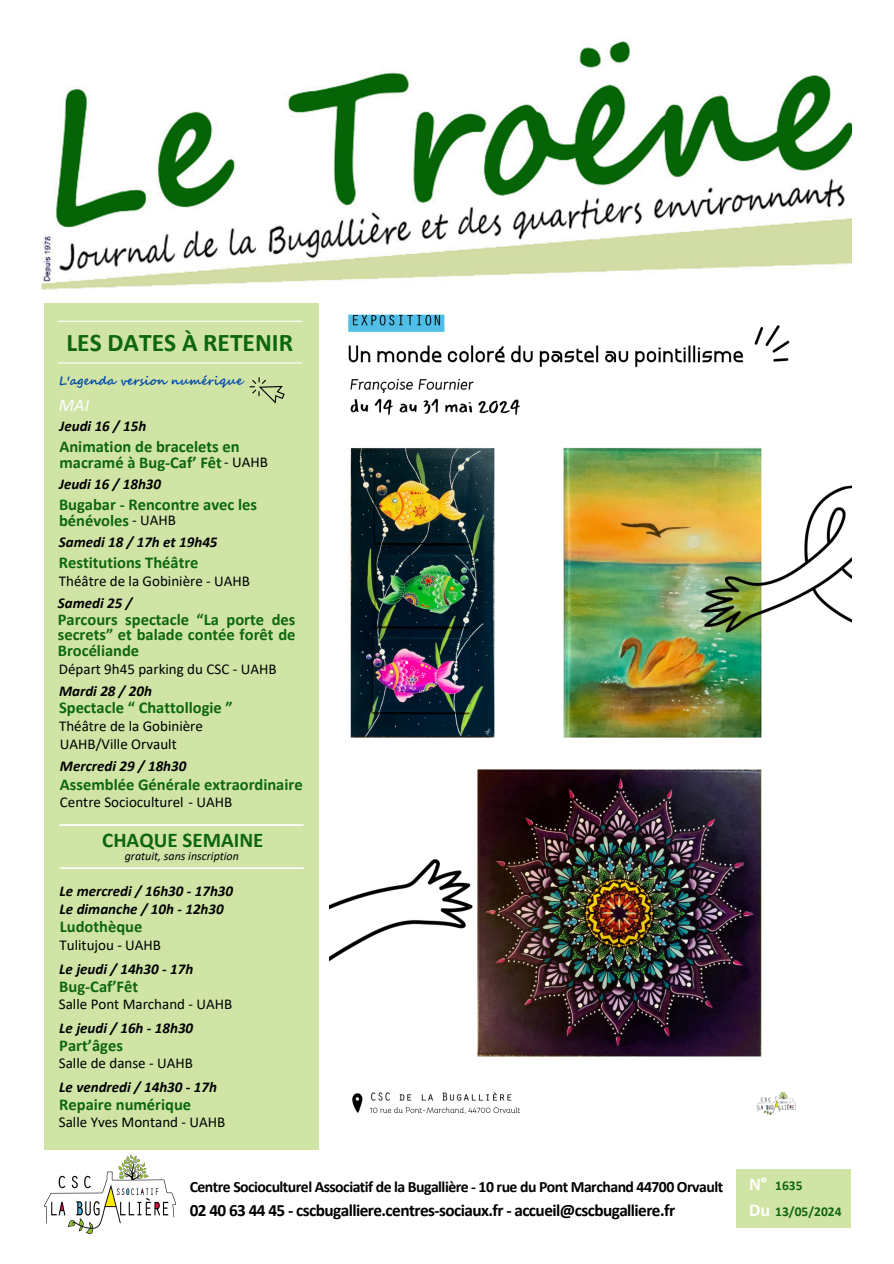
<style>
.page{position:relative;width:894px;height:1264px;background:#fff}
.page>*{position:absolute;margin:0;border:0;box-sizing:border-box;transform-origin:0 0}
.t1{font:700 25.5px "Calibri";color:#0e670d}
.t2{font:700 21px "Calibri";color:#0e670d}
.t3{font:700 18px "Calibri";color:#fff}
.t4{font:italic 18px "Calibri";color:#fff}
.t5{font:700 17.25px "Calibri";letter-spacing:-.03em;color:#000}
.t6{font:700 16.5px/15.8px "Calibri";color:#0e670d}
.t7{font:700 15.75px "Calibri";letter-spacing:-.03em;color:#000}
.t8{font:15px "Calibri";color:#000}
.t9{font:italic 700 15px "Calibri";color:#000}
.t10{font:700 13.5px "Calibri";color:#0e670d}
.t11{font:700 12px "Segoe Script";color:#004aad}
.t12{font:italic 12px "Calibri";color:#000}
.s1{font-weight:400;font-size:15px;color:#000}
</style>
<div class="page">
<img style="left:330px;top:314px;width:521px;height:801px">
<div style="left:44px;top:303px;width:275px;height:846px;background:#d0e4a6"></div>
<img style="left:41px;top:41px;width:810px;height:249px">
<hr style="left:58px;top:321px;width:244px;height:1px;background:#fff">
<hr style="left:58px;top:362px;width:244px;height:1px;background:#fff">
<img style="left:44px;top:1154px;width:132px;height:79px">
<div style="left:736px;top:1168px;width:114px;height:59px;background:#d0e4a6"></div>
<hr style="left:59px;top:824px;width:244px;height:2px;background:#fff">
<hr style="left:59px;top:867px;width:244px;height:1px;background:#fff">
<hr style="left:60px;top:824px;width:244px;height:1px;background:#fff">
<hr style="left:60px;top:867px;width:244px;height:1px;background:#fff">
<svg style="left:249px;top:377px;width:36px;height:27px"></svg>
<h1 class="t1" style="left:66px;top:332px;width:228px">LES DATES À RETENIR</h1>
<h5 class="t11" style="left:59px;top:371px;width:185px">L'agenda version numérique</h5>
<h5 class="t4" style="left:59px;top:397px;width:32px">MAI</h5>
<h5 class="t9" style="left:59px;top:420px;width:88px">Jeudi 16 / 15h</h5>
<h3 class="t6" style="left:59px;top:440px;width:210px">Animation de bracelets en macramé à Bug-Caf’ Fêt <span class="s1">- UAHB</span></h3>
<p class="t9" style="left:59px;top:478px;width:104px">Jeudi 16 / 18h30</p>
<p class="t6" style="left:59px;top:498px;width:199px">Bugabar - Rencontre avec les bénévoles <span class="s1">- UAHB</span></p>
<p class="t9" style="left:59px;top:536px;width:160px">Samedi 18 / 17h et 19h45</p>
<h5 class="t8" style="left:59px;top:575px;width:192px">Théâtre de la Gobinière - UAHB</h5>
<p class="t6" style="left:59px;top:556px;width:141px">Restitutions Théâtre</p>
<p class="t9" style="left:58px;top:596px;width:76px">Samedi 25 /</p>
<p class="t6" style="left:58px;top:612px;width:239px;text-align:justify">Parcours spectacle “La porte des secrets” et balade contée forêt de Brocéliande</p>
<h5 class="t8" style="left:59px;top:663px;width:219px">Départ 9h45 parking du CSC - UAHB</h5>
<p class="t9" style="left:59px;top:684px;width:94px">Mardi 28 / 20h</p>
<p class="t6" style="left:59px;top:700px;width:175px">Spectacle “ Chattollogie ”</p>
<h5 class="t8" style="left:59px;top:719px;width:145px">Théâtre de la Gobinière</h5>
<p class="t8" style="left:60px;top:738px;width:118px">UAHB/Ville Orvault</p>
<p class="t9" style="left:60px;top:759px;width:128px">Mercredi 29 / 18h30</p>
<h5 class="t8" style="left:60px;top:796px;width:174px">Centre Socioculturel - UAHB</h5>
<p class="t6" style="left:60px;top:778px;width:244px">Assemblée Générale extraordinaire</p>
<h6 class="t2" style="left:102px;top:830px;width:163px">CHAQUE SEMAINE</h6>
<p class="t12" style="left:125px;top:850px;width:116px">gratuit, sans inscription</p>
<p class="t9" style="left:60px;top:885px;width:175px">Le mercredi / 16h30 - 17h30</p>
<p class="t9" style="left:60px;top:902px;width:166px">Le dimanche / 10h - 12h30</p>
<h5 class="t8" style="left:60px;top:938px;width:103px">Tulitujou - UAHB</h5>
<p class="t6" style="left:60px;top:920px;width:84px">Ludothèque</p>
<p class="t9" style="left:59px;top:962px;width:135px">Le jeudi / 14h30 - 17h</p>
<p class="t8" style="left:59px;top:998px;width:175px">Salle Pont Marchand - UAHB</p>
<h5 class="t6" style="left:59px;top:980px;width:80px">Bug-Caf’Fêt</h5>
<h5 class="t9" style="left:59px;top:1021px;width:135px">Le jeudi / 16h - 18h30</h5>
<p class="t8" style="left:59px;top:1056px;width:135px">Salle de danse - UAHB</p>
<h6 class="t6" style="left:59px;top:1039px;width:65px">Part’âges</h6>
<h6 class="t9" style="left:59px;top:1080px;width:159px">Le vendredi / 14h30 - 17h</h6>
<h2 class="t8" style="left:59px;top:1115px;width:168px">Salle Yves Montand - UAHB</h2>
<p class="t6" style="left:59px;top:1098px;width:133px">Repaire numérique</p>
<h4 class="t7" style="left:190px;top:1179px;width:535px">Centre Socioculturel Associatif de la Bugallière - 10 rue du Pont Marchand 44700 Orvault</h4>
<p class="t3" style="left:748px;top:1176px;width:20px">N°</p>
<h5 class="t3" style="left:748px;top:1202px;width:23px">Du</h5>
<p class="t10" style="left:775px;top:1179px;width:29px">1635</p>
<p class="t10" style="left:775px;top:1205px;width:68px">13/05/2024</p>
<p class="t5" style="left:190px;top:1202px;width:487px">02 40 63 44 45 - cscbugalliere.centres-sociaux.fr - accueil@cscbugalliere.fr</p>
</div>
